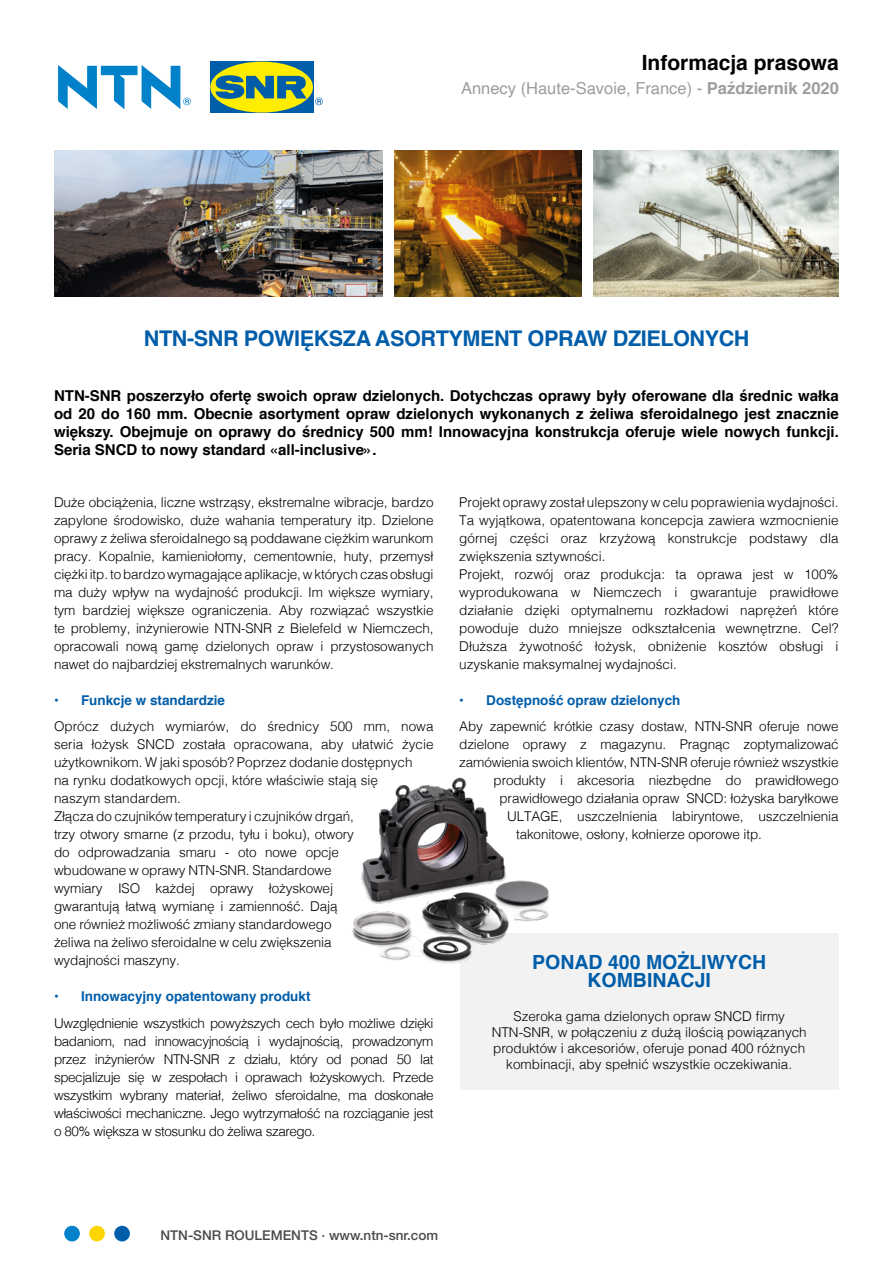
<style>
.page{position:relative;width:893px;height:1263px;background:#fff}
.page>*{position:absolute;margin:0;border:0;box-sizing:border-box;transform-origin:0 0}
.t1{font:700 21.6px "Helvetica";letter-spacing:-.02em;color:#005da9}
.t2{font:700 21px "Helvetica";color:#000}
.t3{font:700 19.5px/18px "Helvetica";color:#005da9;text-align:center}
.t4{font:16.5px "Helvetica";color:#9d9d9c}
.t5{font:700 15px/18px "Helvetica";color:#000;text-align:justify}
.t6{font:300 13.5px/18px "Helvetica";color:#000;text-align:justify}
.t7{font:700 13.5px "Helvetica";color:#005da9}
.t8{font:500 13.5px "Helvetica Neue LT Std";color:#4a4a49}
.s1{font-weight:700}
</style>
<div class="page">
<div style="left:460px;top:933px;width:379px;height:157px;background:#f2f2f2"></div>
<img style="left:352px;top:777px;width:198px;height:187px">
<img style="left:593px;top:151px;width:246px;height:145px">
<img style="left:394px;top:151px;width:188px;height:145px">
<img style="left:54px;top:151px;width:329px;height:145px">
<svg style="left:58px;top:65px;width:133px;height:44px"></svg>
<div style="left:210px;top:61px;width:104px;height:52px;background:#005da9"></div>
<div style="left:210px;top:62px;width:103px;height:51px;background:#ffed00;border-radius:50%"></div>
<svg style="left:216px;top:75px;width:91px;height:24px"></svg>
<svg style="left:315px;top:98px;width:8px;height:7px"></svg>
<div style="left:64px;top:1226px;width:16px;height:15px;background:#0081c9;border-radius:50%"></div>
<div style="left:89px;top:1226px;width:16px;height:15px;background:#ffd500;border-radius:50%"></div>
<div style="left:114px;top:1226px;width:16px;height:15px;background:#005da9;border-radius:50%"></div>
<h2 class="t2" style="left:642px;top:45px;width:199px">Informacja prasowa</h2>
<p class="t4" style="left:461px;top:75px;width:379px">Annecy (Haute-Savoie, France) - <span class="s1">Październik 2020</span></p>
<h1 class="t1" style="left:144px;top:321px;width:607px">NTN-SNR POWIĘKSZA ASORTYMENT OPRAW DZIELONYCH</h1>
<p class="t5" style="left:54px;top:386px;width:786px">NTN-SNR poszerzyło ofertę swoich opraw dzielonych. Dotychczas oprawy były oferowane dla średnic wałka od 20 do 160 mm. Obecnie asortyment opraw dzielonych wykonanych z żeliwa sferoidalnego jest znacznie większy. Obejmuje on oprawy do średnicy 500 mm! Innowacyjna konstrukcja oferuje wiele nowych funkcji.<br>Seria SNCD to nowy standard «all-inclusive».</p>
<p class="t6" style="left:54px;top:492px;width:381px">Duże obciążenia, liczne wstrząsy, ekstremalne wibracje, bardzo zapylone środowisko, duże wahania temperatury itp. Dzielone oprawy z żeliwa sferoidalnego są poddawane ciężkim warunkom pracy. Kopalnie, kamieniołomy, cementownie, huty, przemysł ciężki itp. to bardzo wymagające aplikacje, w których czas obsługi ma duży wpływ na wydajność produkcji. Im większe wymiary, tym bardziej większe ograniczenia. Aby rozwiązać wszystkie te problemy, inżynierowie NTN-SNR z Bielefeld w Niemczech, opracowali nową gamę dzielonych opraw i przystosowanych nawet do najbardziej ekstremalnych warunków.</p>
<p class="t7" style="left:54px;top:689px;width:173px">• Funkcje w standardzie</p>
<p class="t6" style="left:54px;top:716px;width:381px;text-align:left">Oprócz dużych wymiarów, do średnicy 500 mm, nowa seria łożysk SNCD została opracowana, aby ułatwić życie użytkownikom. W jaki sposób? Poprzez dodanie dostępnych<br>na rynku dodatkowych opcji, które właściwie stają się<br>naszym standardem.<br>Złącza do czujników temperatury i czujników drgań,<br>trzy otwory smarne (z przodu, tyłu i boku), otwory<br>do odprowadzania smaru - oto nowe opcje<br>wbudowane w oprawy NTN-SNR. Standardowe<br>wymiary ISO każdej oprawy łożyskowej<br>gwarantują łatwą wymianę i zamienność. Dają<br>one również możliwość zmiany standardowego<br>żeliwa na żeliwo sferoidalne w celu zwiększenia<br>wydajności maszyny.</p>
<p class="t7" style="left:54px;top:985px;width:258px">• Innowacyjny opatentowany produkt</p>
<p class="t6" style="left:54px;top:1013px;width:381px">Uwzględnienie wszystkich powyższych cech było możliwe dzięki badaniom, nad innowacyjnością i wydajnością, prowadzonym przez inżynierów NTN-SNR z działu, który od ponad 50 lat specjalizuje się w zespołach i oprawach łożyskowych. Przede wszystkim wybrany materiał, żeliwo sferoidalne, ma doskonałe właściwości mechaniczne. Jego wytrzymałość na rozciąganie jest o 80% większa w stosunku do żeliwa szarego.</p>
<p class="t6" style="left:459px;top:492px;width:381px;text-align:left">Projekt oprawy został ulepszony w celu poprawienia wydajności.<br>Ta wyjątkowa, opatentowana koncepcja zawiera wzmocnienie górnej części oraz krzyżową konstrukcje podstawy dla zwiększenia sztywności.<br>Projekt, rozwój oraz produkcja: ta oprawa jest w 100% wyprodukowana w Niemczech i gwarantuje prawidłowe działanie dzięki optymalnemu rozkładowi naprężeń które powoduje dużo mniejsze odkształcenia wewnętrzne. Cel?<br>Dłuższa żywotność łożysk, obniżenie kosztów obsługi i uzyskanie maksymalnej wydajności.</p>
<p class="t7" style="left:459px;top:689px;width:223px">• Dostępność opraw dzielonych</p>
<p class="t6" style="left:459px;top:716px;width:381px">Aby zapewnić krótkie czasy dostaw, NTN-SNR oferuje nowe</p>
<p class="t6" style="left:459px;top:734px;width:381px">dzielone oprawy z magazynu. Pragnąc zoptymalizować</p>
<p class="t6" style="left:459px;top:752px;width:381px">zamówienia swoich klientów, NTN-SNR oferuje również wszystkie</p>
<p class="t6" style="left:494px;top:770px;width:347px">produkty i akcesoria niezbędne do prawidłowego</p>
<p class="t6" style="left:500px;top:788px;width:341px">prawidłowego działania opraw SNCD: łożyska baryłkowe</p>
<p class="t6" style="left:507px;top:806px;width:333px">ULTAGE, uszczelnienia labiryntowe, uszczelnienia</p>
<p class="t6" style="left:516px;top:824px;width:247px">takonitowe, osłony, kołnierze oporowe itp.</p>
<h3 class="t3" style="left:532px;top:954px;width:236px">PONAD 400 MOŻLIWYCH<br>KOMBINACJI</h3>
<p class="t6" style="left:492px;top:1007px;width:317px;line-height:16.2px;text-align:center">Szeroka gama dzielonych opraw SNCD firmy NTN-SNR, w połączeniu z dużą ilością powiązanych produktów i akcesoriów, oferuje ponad 400 różnych kombinacji, aby spełnić wszystkie oczekiwania.</p>
<p class="t8" style="left:161px;top:1227px;width:279px">NTN-SNR ROULEMENTS · www.ntn-snr.com</p>
</div>
